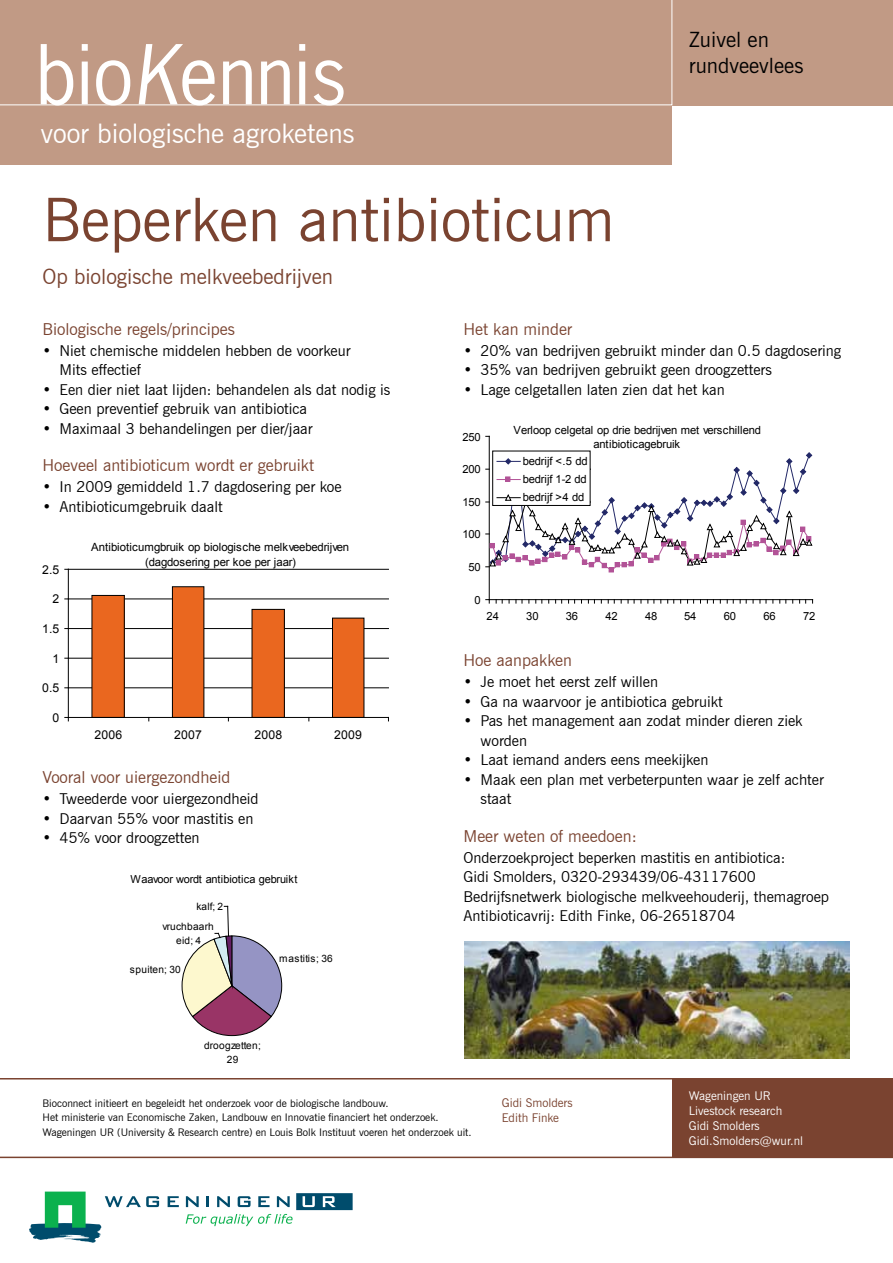
<style>
.page{position:relative;width:893px;height:1263px;background:#fff}
.page>*{position:absolute;margin:0;border:0;box-sizing:border-box;transform-origin:0 0}
.t1{font:60px "News Gothic BT";color:#7a4330}
.t2{font:27px "News Gothic BT";color:#fff}
.t3{font:21px "News Gothic BT";color:#7a4330}
.t4{font:21px/25.5px "News Gothic BT";color:#000}
.t5{font:16.5px "News Gothic BT";color:#7a4330}
.t6{font:15px/19.5px "News Gothic BT";color:#000}
.t7{font:12.15px "Arial";letter-spacing:.015em;color:#000}
.t8{font:12px/15px "News Gothic BT";color:#fff}
.t9{font:12px/15px "News Gothic BT";color:#7a4330}
.t10{font:11.4px/14.9px "Arial";letter-spacing:-.015em;color:#000;text-align:center}
.t11{font:11.25px/18.1px "Arial";letter-spacing:-.015em;color:#000;text-align:center}
.t12{font:10.95px "Arial";letter-spacing:-.015em;color:#000}
.t13{font:10.5px/14.2px "News Gothic BT";color:#000}
.t14{font:10.2px/13.5px "Arial";letter-spacing:.025em;color:#000;text-align:center}
</style>
<div class="page">
<div style="left:0;top:0;width:893px;height:105px;background:#c19a85"></div>
<div style="left:0;top:105px;width:672px;height:60px;background:#c19a85"></div>
<svg style="left:0;top:0;width:672px;height:105px"></svg>
<svg style="left:41px;top:44px;width:32px;height:61px"></svg>
<svg style="left:82px;top:44px;width:6px;height:60px"></svg>
<svg style="left:96px;top:60px;width:34px;height:45px"></svg>
<svg style="left:139px;top:44px;width:76px;height:61px"></svg>
<svg style="left:223px;top:60px;width:29px;height:44px"></svg>
<svg style="left:261px;top:60px;width:29px;height:44px"></svg>
<svg style="left:299px;top:44px;width:6px;height:60px"></svg>
<svg style="left:314px;top:60px;width:30px;height:45px"></svg>
<div style="left:672px;top:1079px;width:221px;height:77px;background:#7a4330"></div>
<hr style="left:0;top:1156px;width:893px;height:2px;background:#7a4330">
<hr style="left:0;top:1078px;width:893px;height:1px;background:#7a4330">
<svg style="left:29px;top:1191px;width:130px;height:52px"></svg>
<svg style="left:168px;top:1196px;width:11px;height:11px"></svg>
<svg style="left:186px;top:1193px;width:167px;height:33px"></svg>
<hr style="left:68px;top:687px;width:320px;height:1px;background:#000">
<hr style="left:68px;top:658px;width:320px;height:1px;background:#000">
<hr style="left:68px;top:628px;width:320px;height:1px;background:#000">
<hr style="left:68px;top:599px;width:320px;height:1px;background:#000">
<hr style="left:68px;top:569px;width:320px;height:1px;background:#000">
<div style="left:92px;top:595px;width:32px;height:122px;background:#ea671f"></div>
<div style="left:92px;top:595px;width:33px;height:122px;border:1px solid #000"></div>
<div style="left:172px;top:587px;width:32px;height:130px;background:#ea671f"></div>
<div style="left:172px;top:586px;width:32px;height:131px;border:1px solid #000"></div>
<div style="left:252px;top:609px;width:32px;height:108px;background:#ea671f"></div>
<div style="left:252px;top:609px;width:33px;height:108px;border:1px solid #000"></div>
<div style="left:332px;top:618px;width:32px;height:99px;background:#ea671f"></div>
<div style="left:332px;top:618px;width:32px;height:99px;border:1px solid #000"></div>
<hr style="left:68px;top:569px;width:1px;height:148px;background:#000">
<hr style="left:68px;top:717px;width:320px;height:1px;background:#000">
<svg style="left:181px;top:905px;width:101px;height:131px"></svg>
<hr style="left:489px;top:436px;width:1px;height:164px;background:#000">
<hr style="left:489px;top:599px;width:324px;height:1px;background:#000">
<svg style="left:496px;top:600px;width:7px;height:3px"></svg>
<svg style="left:516px;top:600px;width:7px;height:3px"></svg>
<svg style="left:536px;top:600px;width:13px;height:3px"></svg>
<svg style="left:555px;top:600px;width:7px;height:3px"></svg>
<svg style="left:568px;top:600px;width:7px;height:3px"></svg>
<svg style="left:588px;top:600px;width:7px;height:3px"></svg>
<svg style="left:608px;top:600px;width:7px;height:3px"></svg>
<svg style="left:628px;top:600px;width:7px;height:3px"></svg>
<svg style="left:648px;top:600px;width:7px;height:3px"></svg>
<svg style="left:661px;top:600px;width:13px;height:3px"></svg>
<svg style="left:687px;top:600px;width:7px;height:3px"></svg>
<svg style="left:707px;top:600px;width:7px;height:3px"></svg>
<svg style="left:727px;top:600px;width:7px;height:3px"></svg>
<svg style="left:740px;top:600px;width:7px;height:3px"></svg>
<svg style="left:760px;top:600px;width:7px;height:3px"></svg>
<svg style="left:799px;top:600px;width:7px;height:3px"></svg>
<svg style="left:486px;top:452px;width:326px;height:120px"></svg>
<img style="left:464px;top:942px;width:386px;height:116px">
<h2 class="t2" style="left:41px;top:117px;width:315px">voor biologische agroketens</h2>
<h1 class="t1" style="left:43px;top:184px;width:573px">Beperken antibioticum</h1>
<h3 class="t4" style="left:689px;top:28px;width:116px">Zuivel en rundveevlees</h3>
<h3 class="t3" style="left:43px;top:264px;width:292px">Op biologische melkveebedrijven</h3>
<p class="t5" style="left:43px;top:319px;width:194px">Biologische regels/principes</p>
<p class="t6" style="left:60px;top:341px;width:293px;text-indent:-17px">• Niet chemische middelen hebben de voorkeur<br>Mits effectief</p>
<p class="t6" style="left:43px;top:380px;width:349px">• Een dier niet laat lijden: behandelen als dat nodig is</p>
<p class="t6" style="left:43px;top:399px;width:266px">• Geen preventief gebruik van antibiotica</p>
<p class="t6" style="left:43px;top:419px;width:272px">• Maximaal 3 behandelingen per dier/jaar</p>
<p class="t5" style="left:43px;top:455px;width:273px">Hoeveel antibioticum wordt er gebruikt</p>
<p class="t6" style="left:43px;top:477px;width:301px">• In 2009 gemiddeld 1.7 dagdosering per koe</p>
<p class="t6" style="left:43px;top:497px;width:182px">• Antibioticumgebruik daalt</p>
<p class="t7" style="left:42px;top:561px;width:19px">2.5</p>
<p class="t7" style="left:53px;top:591px;width:8px">2</p>
<p class="t7" style="left:42px;top:621px;width:19px">1.5</p>
<p class="t7" style="left:53px;top:650px;width:8px">1</p>
<p class="t7" style="left:42px;top:680px;width:19px">0.5</p>
<p class="t7" style="left:53px;top:709px;width:8px">0</p>
<p class="t10" style="left:91px;top:540px;width:260px">Antibioticumgbruik op biologische melkveebedrijven (dagdosering per koe per jaar)</p>
<p class="t7" style="left:95px;top:727px;width:29px">2006</p>
<p class="t7" style="left:174px;top:727px;width:29px">2007</p>
<p class="t7" style="left:255px;top:727px;width:29px">2008</p>
<p class="t7" style="left:334px;top:727px;width:29px">2009</p>
<p class="t5" style="left:43px;top:767px;width:189px">Vooral voor uiergezondheid</p>
<p class="t6" style="left:43px;top:789px;width:218px">• Tweederde voor uiergezondheid</p>
<p class="t6" style="left:43px;top:809px;width:212px">• Daarvan 55% voor mastitis en</p>
<p class="t6" style="left:43px;top:828px;width:159px">• 45% voor droogzetten</p>
<p class="t12" style="left:131px;top:872px;width:168px">Waavoor wordt antibiotica gebruikt</p>
<p class="t14" style="left:196px;top:899px;width:28px">kalf; 2</p>
<p class="t14" style="left:163px;top:920px;width:53px">vruchbaarh eid; 4</p>
<p class="t14" style="left:130px;top:963px;width:53px">spuiten; 30</p>
<p class="t14" style="left:279px;top:952px;width:55px">mastitis; 36</p>
<p class="t14" style="left:204px;top:1039px;width:58px">droogzetten;<br>29</p>
<p class="t5" style="left:463px;top:319px;width:110px">Het kan minder</p>
<p class="t6" style="left:463px;top:341px;width:379px">• 20% van bedrijven gebruikt minder dan 0.5 dagdosering</p>
<p class="t6" style="left:463px;top:360px;width:310px">• 35% van bedrijven gebruikt geen droogzetters</p>
<p class="t6" style="left:463px;top:380px;width:263px">• Lage celgetallen laten zien dat het kan</p>
<p class="t11" style="left:462px;top:428px;width:20px">250</p>
<p class="t11" style="left:462px;top:461px;width:20px">200</p>
<p class="t11" style="left:462px;top:493px;width:20px">150</p>
<p class="t11" style="left:462px;top:525px;width:20px">100</p>
<p class="t11" style="left:468px;top:558px;width:14px">50</p>
<p class="t11" style="left:475px;top:591px;width:8px">0</p>
<p class="t11" style="left:513px;top:422px;width:249px;line-height:14.7px">Verloop celgetal op drie bedrijven met verschillend antibioticagebruik</p>
<p class="t11" style="left:523px;top:452px;width:66px;text-align:justify">bedrijf &lt;.5 dd bedrijf 1-2 dd bedrijf &gt;4 dd</p>
<p class="t11" style="left:487px;top:607px;width:14px">24</p>
<p class="t11" style="left:526px;top:607px;width:14px">30</p>
<p class="t11" style="left:566px;top:607px;width:14px">36</p>
<p class="t11" style="left:606px;top:607px;width:14px">42</p>
<p class="t11" style="left:645px;top:607px;width:14px">48</p>
<p class="t11" style="left:684px;top:607px;width:14px">54</p>
<p class="t11" style="left:724px;top:607px;width:14px">60</p>
<p class="t11" style="left:763px;top:607px;width:14px">66</p>
<p class="t11" style="left:803px;top:607px;width:14px">72</p>
<p class="t5" style="left:463px;top:650px;width:110px">Hoe aanpakken</p>
<p class="t6" style="left:463px;top:672px;width:196px">• Je moet het eerst zelf willen</p>
<p class="t6" style="left:463px;top:692px;width:261px">• Ga na waarvoor je antibiotica gebruikt</p>
<p class="t6" style="left:480px;top:711px;width:324px;text-indent:-17px">• Pas het management aan zodat minder dieren ziek worden</p>
<p class="t6" style="left:463px;top:750px;width:247px">• Laat iemand anders eens meekijken</p>
<p class="t6" style="left:480px;top:770px;width:345px;text-indent:-17px">• Maak een plan met verbeterpunten waar je zelf achter staat</p>
<p class="t5" style="left:463px;top:826px;width:175px">Meer weten of meedoen:</p>
<p class="t6" style="left:463px;top:848px;width:367px">Onderzoekproject beperken mastitis en antibiotica:<br>Gidi Smolders, 0320-293439/06-43117600<br>Bedrijfsnetwerk biologische melkveehouderij, themagroep Antibioticavrij: Edith Finke, 06-26518704</p>
<p class="t13" style="left:43px;top:1096px;width:431px">Bioconnect initieert en begeleidt het onderzoek voor de biologische landbouw.<br>Het ministerie van Economische Zaken, Landbouw en Innovatie financiert het onderzoek.<br>Wageningen UR (University &amp; Research centre) en Louis Bolk Instituut voeren het onderzoek uit.</p>
<p class="t9" style="left:502px;top:1096px;width:72px">Gidi Smolders<br>Edith Finke</p>
<p class="t8" style="left:689px;top:1088px;width:116px">Wageningen UR<br>Livestock research<br>Gidi Smolders<br>Gidi.Smolders@wur.nl</p>
</div>
